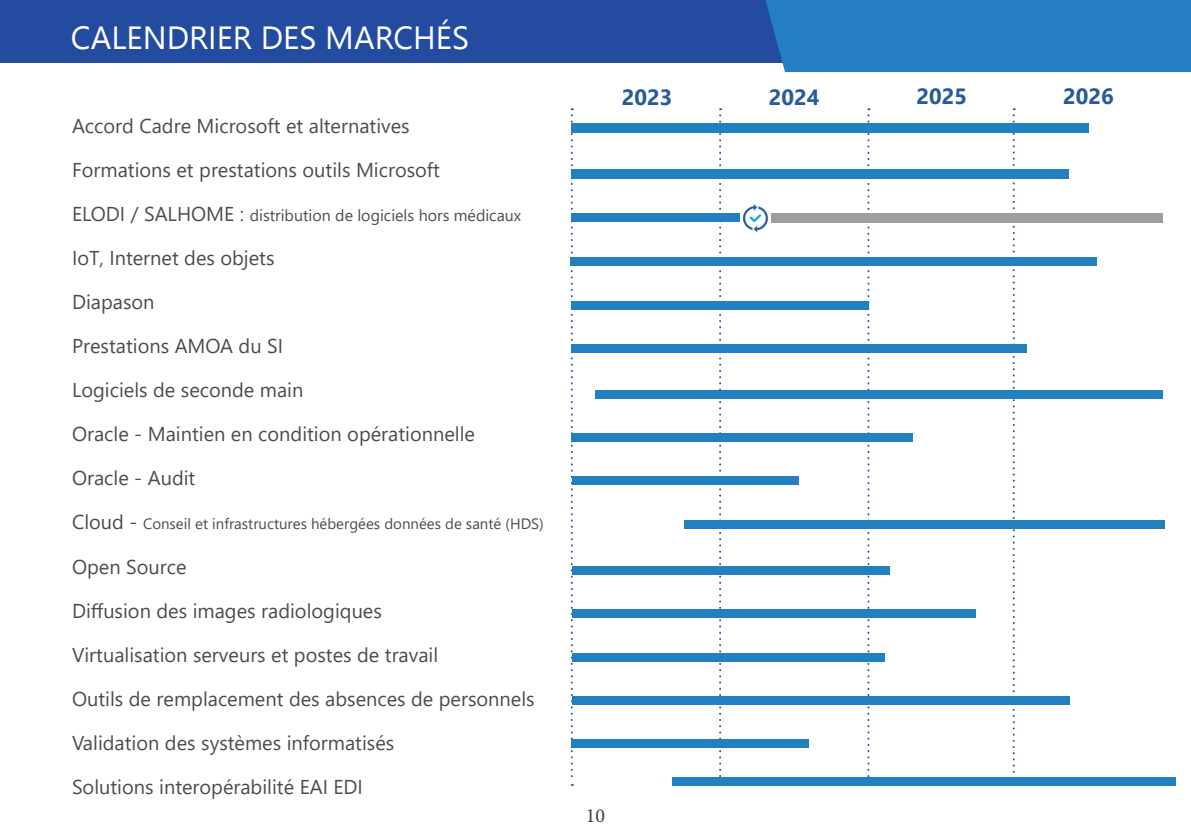
<style>
.page{position:relative;width:1191px;height:840px;background:#fff}
.page>*{position:absolute;margin:0;border:0;box-sizing:border-box;transform-origin:0 0}
.t1{font:700 22px "Segoe UI";color:#275b9b}
.t2{font:20px "Segoe UI";color:#4d4b50}
.t3{font:20px "Minion Pro";color:#3d3b41}
.t4{font:16px "Segoe UI";color:#4d4b50}
.t5{font:15px "Segoe UI";color:#4d4b50}
.s1{font-size:20px}
</style>
<div class="page">
<div style="left:0;top:0;width:898px;height:63px;background:#234ba0"></div>
<div style="left:765px;top:0;width:426px;height:72px;background:#247ec1"></div>
<svg style="left:571px;top:108px;width:2px;height:677px"></svg>
<svg style="left:719px;top:108px;width:2px;height:668px"></svg>
<svg style="left:867px;top:108px;width:2px;height:668px"></svg>
<svg style="left:1012px;top:108px;width:2px;height:665px"></svg>
<div style="left:571px;top:124px;width:517px;height:9px;background:#2380c0"></div>
<div style="left:571px;top:169px;width:497px;height:9px;background:#2380c0"></div>
<div style="left:571px;top:213px;width:168px;height:9px;background:#2380c0"></div>
<div style="left:571px;top:257px;width:525px;height:9px;background:#2380c0"></div>
<div style="left:571px;top:301px;width:297px;height:9px;background:#2380c0"></div>
<div style="left:571px;top:344px;width:455px;height:9px;background:#2380c0"></div>
<div style="left:595px;top:389px;width:568px;height:9px;background:#2380c0"></div>
<div style="left:572px;top:433px;width:341px;height:9px;background:#2380c0"></div>
<div style="left:572px;top:476px;width:226px;height:8px;background:#2380c0"></div>
<div style="left:572px;top:565px;width:317px;height:9px;background:#2380c0"></div>
<div style="left:572px;top:608px;width:403px;height:9px;background:#2380c0"></div>
<div style="left:572px;top:653px;width:312px;height:8px;background:#2380c0"></div>
<div style="left:572px;top:695px;width:497px;height:9px;background:#2380c0"></div>
<div style="left:571px;top:738px;width:237px;height:9px;background:#2380c0"></div>
<div style="left:684px;top:520px;width:480px;height:9px;background:#2380c0"></div>
<div style="left:673px;top:776px;width:502px;height:9px;background:#1f81c2"></div>
<img style="left:742px;top:204px;width:27px;height:29px">
<div style="left:771px;top:212px;width:392px;height:10px;background:#9f9d9d"></div>
<p class="t2" style="left:72px;top:107px;width:339px">Accord Cadre Microsoft et alternatives</p>
<p class="t2" style="left:72px;top:151px;width:369px">Formations et prestations outils Microsoft</p>
<p class="t4" style="left:72px;top:200px;width:451px"><span class="s1">ELODI / SALHOME :</span> distribution de logiciels hors médicaux</p>
<p class="t2" style="left:72px;top:239px;width:204px">IoT, Internet des objets</p>
<p class="t2" style="left:72px;top:283px;width:84px">Diapason</p>
<p class="t2" style="left:72px;top:327px;width:213px">Prestations AMOA du SI</p>
<p class="t2" style="left:72px;top:371px;width:233px">Logiciels de seconde main</p>
<p class="t2" style="left:72px;top:415px;width:404px">Oracle - Maintien en condition opérationnelle</p>
<p class="t2" style="left:72px;top:459px;width:125px">Oracle - Audit</p>
<p class="t5" style="left:72px;top:509px;width:473px"><span class="s1">Cloud -</span> Conseil et infrastructures hébergées données de santé (HDS)</p>
<p class="t2" style="left:72px;top:547px;width:116px">Open Source</p>
<p class="t2" style="left:72px;top:591px;width:311px">Diffusion des images radiologiques</p>
<p class="t2" style="left:72px;top:635px;width:368px">Virtualisation serveurs et postes de travail</p>
<p class="t2" style="left:72px;top:679px;width:464px">Outils de remplacement des absences de personnels</p>
<p class="t2" style="left:72px;top:723px;width:324px">Validation des systèmes informatisés</p>
<p class="t2" style="left:72px;top:767px;width:292px">Solutions interopérabilité EAI EDI</p>
<p class="t1" style="left:622px;top:76px;width:52px">2023</p>
<p class="t1" style="left:768px;top:76px;width:52px">2024</p>
<p class="t1" style="left:916px;top:76px;width:52px">2025</p>
<p class="t1" style="left:1063px;top:76px;width:52px">2026</p>
<p class="t3" style="left:586px;top:801px;width:21px">10</p>
</div>
